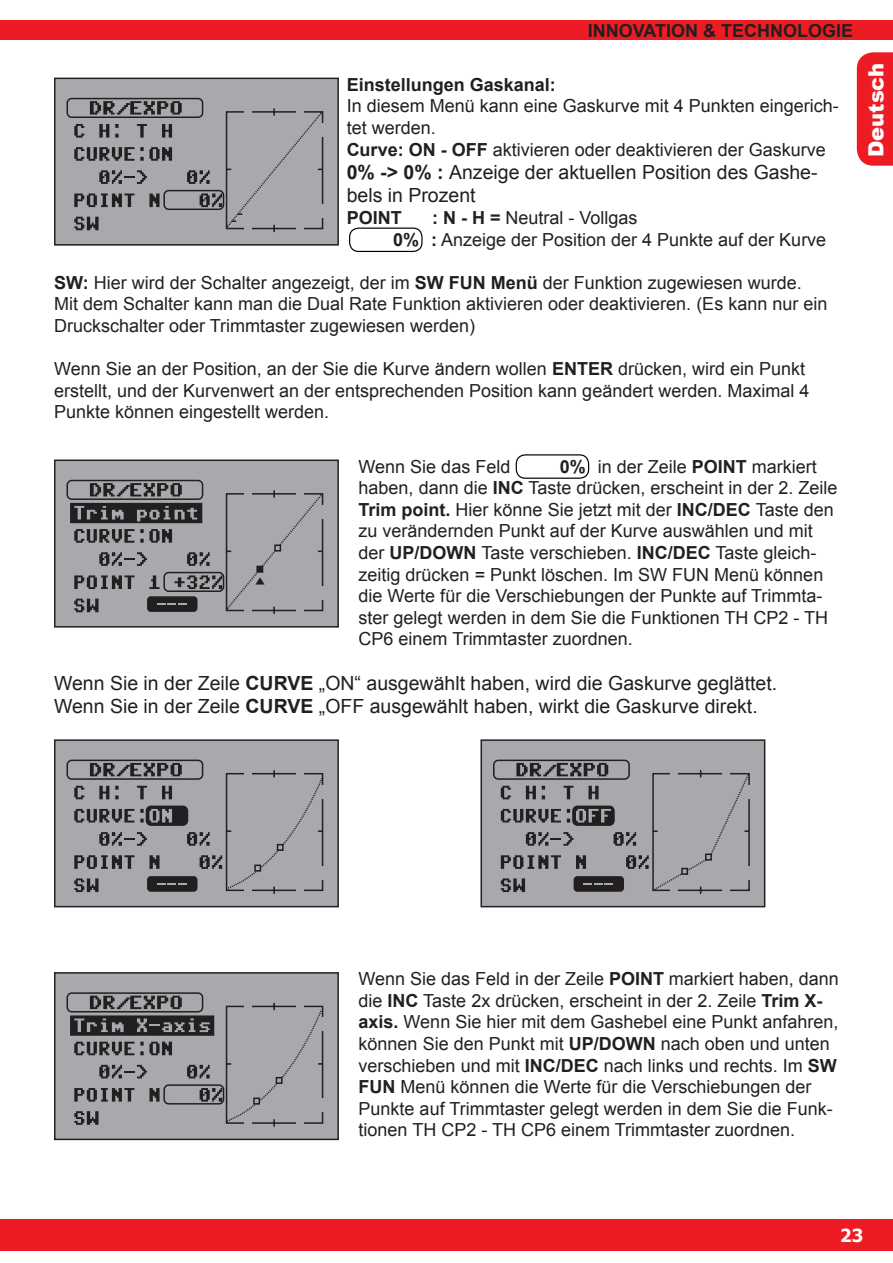
<style>
.page{position:relative;width:893px;height:1263px;background:#fff}
.page>*{position:absolute;margin:0;border:0;box-sizing:border-box;transform-origin:0 0}
.t1{font:900 21px "Arial";color:#fff}
.t2{font:19.5px/23.4px "Arial";color:#231f20}
.t3{font:18px/21.6px "Arial";color:#231f20}
.t4{font:700 18px "Arial";color:#231f20}
.t5{font:700 18px "Tahoma";color:#fff}
.s1{font-weight:700}
</style>
<div class="page">
<div style="left:857px;top:52px;width:36px;height:114px;background:#ed1c24"></div>
<div style="left:0;top:1219px;width:893px;height:31px;background:#ed1c24"></div>
<div style="left:0;top:20px;width:893px;height:20px;background:#ed1c24"></div>
<div style="left:55px;top:78px;width:283px;height:167px;background:#a8a9ad"></div>
<div style="left:54px;top:78px;width:285px;height:168px;border:2px solid #231f20"></div>
<svg style="left:66px;top:97px;width:258px;height:136px"></svg>
<div style="left:244px;top:109px;width:8px;height:6px;background:#a8a9ad"></div>
<div style="left:296px;top:109px;width:8px;height:6px;background:#a8a9ad"></div>
<div style="left:320px;top:123px;width:5px;height:13px;background:#a8a9ad"></div>
<div style="left:320px;top:204px;width:5px;height:14px;background:#a8a9ad"></div>
<div style="left:244px;top:226px;width:8px;height:5px;background:#a8a9ad"></div>
<div style="left:296px;top:226px;width:8px;height:5px;background:#a8a9ad"></div>
<div style="left:349px;top:228px;width:74px;height:24px;border:1px solid #000;border-radius:9px"></div>
<div style="left:55px;top:460px;width:283px;height:167px;background:#a8a9ad"></div>
<div style="left:54px;top:459px;width:285px;height:168px;border:2px solid #231f20"></div>
<svg style="left:66px;top:479px;width:258px;height:135px"></svg>
<div style="left:481px;top:740px;width:284px;height:167px;background:#a8a9ad"></div>
<div style="left:480px;top:739px;width:285px;height:168px;border:2px solid #231f20"></div>
<svg style="left:493px;top:759px;width:257px;height:135px"></svg>
<div style="left:55px;top:740px;width:283px;height:167px;background:#a8a9ad"></div>
<div style="left:54px;top:739px;width:285px;height:168px;border:2px solid #231f20"></div>
<svg style="left:66px;top:759px;width:258px;height:135px"></svg>
<div style="left:277px;top:844px;width:7px;height:7px;border:2px solid #231f20"></div>
<div style="left:516px;top:454px;width:73px;height:25px;border:1px solid #000;border-radius:9px"></div>
<div style="left:55px;top:973px;width:283px;height:166px;background:#a8a9ad"></div>
<div style="left:54px;top:972px;width:285px;height:168px;border:2px solid #231f20"></div>
<svg style="left:66px;top:992px;width:258px;height:135px"></svg>
<div style="left:276px;top:1077px;width:7px;height:7px;border:2px solid #231f20"></div>
<p class="t4" style="left:588px;top:19px;width:267px">innovation &amp; Technologie</p>
<p class="t4" style="left:347px;top:73px;width:211px">Einstellungen Gaskanal:</p>
<p class="t3" style="left:347px;top:95px;width:494px">In diesem Menü kann eine Gaskurve mit 4 Punkten eingerich&shy;tet werden.<br><span class="s1">Curve: ON - OFF</span> aktivieren oder deaktivieren der Gaskurve</p>
<p class="t2" style="left:347px;top:161px;width:472px"><span class="s1">0% -&gt; 0% :</span> Anzeige der aktuellen Position des Gashe&shy;bels in Prozent</p>
<p class="t4" style="left:347px;top:206px;width:57px">POINT</p>
<p class="t3" style="left:431px;top:207px;width:397px"><span class="s1">: N - H =</span> Neutral - Vollgas<br><span class="s1">:</span> Anzeige der Position der 4 Punkte auf der Kurve</p>
<p class="t3" style="left:54px;top:272px;width:775px"><span class="s1">SW:</span> Hier wird der Schalter angezeigt, der im <span class="s1">SW FUN Menü</span> der Funktion zugewiesen wurde.<br>Mit dem Schalter kann man die Dual Rate Funktion aktivieren oder deaktivieren. (Es kann nur ein<br>Druckschalter oder Trimmtaster zugewiesen werden)</p>
<p class="t3" style="left:54px;top:358px;width:757px">Wenn Sie an der Position, an der Sie die Kurve ändern wollen <span class="s1">ENTER</span> drücken, wird ein Punkt erstellt, und der Kurvenwert an der entsprechenden Position kann geändert werden. Maximal 4<br>Punkte können eingestellt werden.</p>
<p class="t4" style="left:393px;top:228px;width:28px">0%</p>
<p class="t3" style="left:359px;top:456px;width:153px">Wenn Sie das Feld</p>
<p class="t3" style="left:359px;top:456px;width:480px;text-indent:239px">in der Zeile <span class="s1">POINT</span> markiert haben, dann die <span class="s1">INC</span> Taste drücken, erscheint in der 2. Zeile <span class="s1">Trim point.</span> Hier könne Sie jetzt mit der <span class="s1">INC/DEC</span> Taste den zu verändernden Punkt auf der Kurve auswählen und mit der <span class="s1">UP/DOWN</span> Taste verschieben. <span class="s1">INC/DEC</span> Taste gleich&shy;zeitig drücken = Punkt löschen. Im SW FUN Menü können die Werte für die Verschiebungen der Punkte auf Trimmta&shy;ster gelegt werden in dem Sie die Funktionen TH CP2 - TH CP6 einem Trimmtaster zuordnen.</p>
<p class="t4" style="left:560px;top:455px;width:28px">0%</p>
<p class="t2" style="left:54px;top:671px;width:725px">Wenn Sie in der Zeile <span class="s1">CURVE</span> „ON“ ausgewählt haben, wird die Gaskurve geglättet.<br>Wenn Sie in der Zeile <span class="s1">CURVE</span> „OFF ausgewählt haben, wirkt die Gaskurve direkt.</p>
<p class="t1" style="left:861px;top:157px;width:96px;rotate:-90deg">Deutsch</p>
<p class="t3" style="left:359px;top:968px;width:482px">Wenn Sie das Feld in der Zeile <span class="s1">POINT</span> markiert haben, dann die <span class="s1">INC</span> Taste 2x drücken, erscheint in der 2. Zeile <span class="s1">Trim X&shy;axis.</span> Wenn Sie hier mit dem Gashebel eine Punkt anfahren, können Sie den Punkt mit <span class="s1">UP/DOWN</span> nach oben und unten verschieben und mit <span class="s1">INC/DEC</span> nach links und rechts. Im <span class="s1">SW FUN</span> Menü können die Werte für die Verschiebungen der Punkte auf Trimmtaster gelegt werden in dem Sie die Funk&shy;tionen TH CP2 - TH CP6 einem Trimmtaster zuordnen.</p>
<p class="t5" style="left:840px;top:1222px;width:24px">23</p>
</div>
